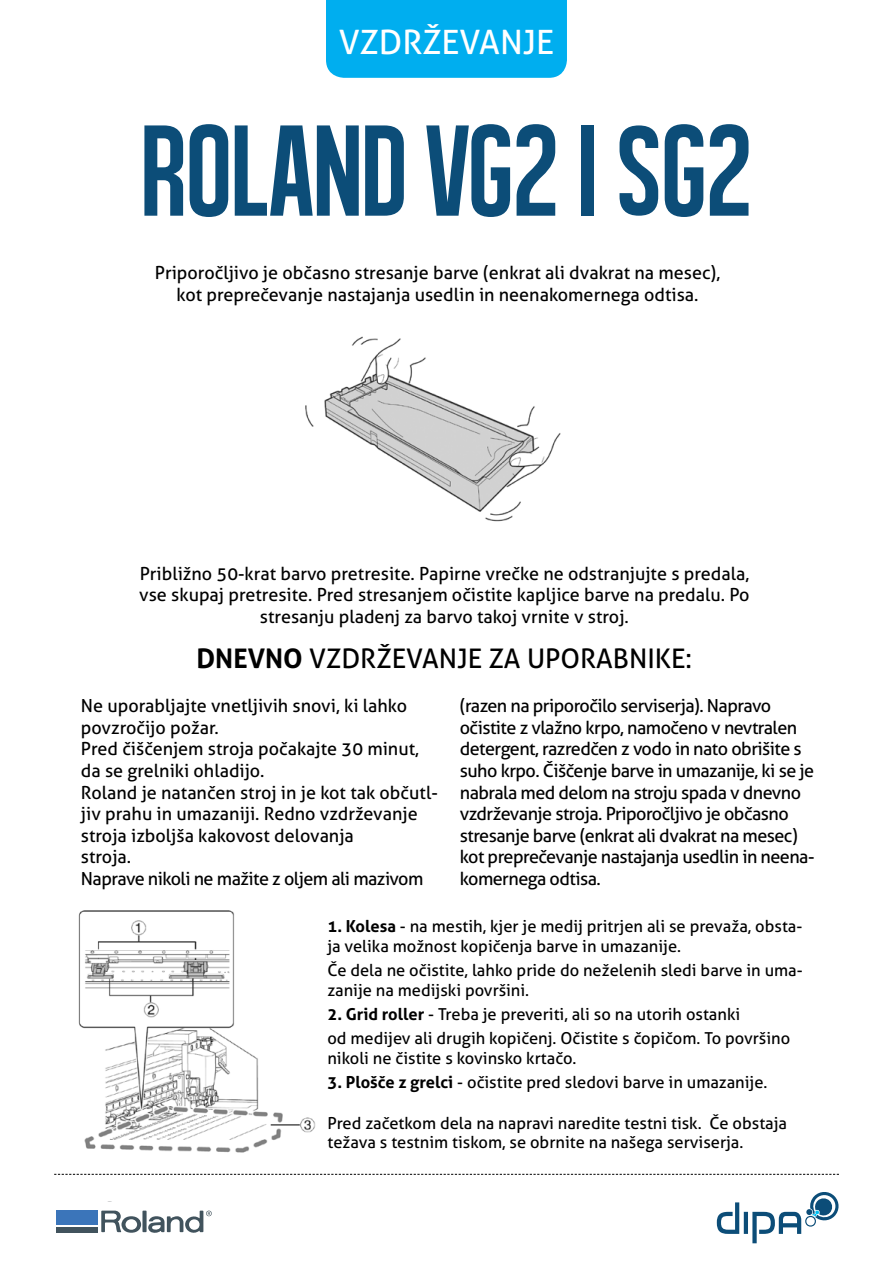
<style>
.page{position:relative;width:893px;height:1263px;background:#fff}
.page>*{position:absolute;margin:0;border:0;box-sizing:border-box;transform-origin:0 0}
.t1{font:132px "Alegre Sans";color:#0c4d78}
.t2{font:33.6px "Aller";color:#fff}
.t3{font:27px "Aller";color:#000}
.t4{font:18px/21.6px "Aller";color:#000;text-align:center}
.t5{font:18px/21.6px "Aller";letter-spacing:-.03em;color:#000}
.t6{font:16.5px/19.8px "Aller";color:#000}
.s1{font-weight:700}
</style>
<div class="page">
<img style="left:78px;top:910px;width:238px;height:243px">
<div style="left:326px;top:0;width:241px;height:78px;background:#00aeef"></div>
<svg style="left:54px;top:1174px;width:785px;height:1px"></svg>
<svg style="left:717px;top:1192px;width:122px;height:51px"></svg>
<div style="left:142px;top:1210px;width:5px;height:22px;background:#41535d"></div>
<svg style="left:101px;top:1210px;width:40px;height:23px"></svg>
<div style="left:56px;top:1227px;width:41px;height:5px;background:#41535d"></div>
<div style="left:56px;top:1210px;width:41px;height:15px;background:#3b75ba"></div>
<svg style="left:148px;top:1210px;width:64px;height:23px"></svg>
<img style="left:305px;top:336px;width:256px;height:186px">
<h2 class="t2" style="left:339px;top:22px;width:217px">VZDRŽEVANJE</h2>
<h1 class="t1" style="left:141px;top:100px;width:612px">ROLAND VG2 i SG2</h1>
<p class="t4" style="left:155px;top:262px;width:567px">Priporočljivo je občasno stresanje barve (enkrat ali dvakrat na mesec), kot preprečevanje nastajanja usedlin in neenakomernega odtisa.</p>
<p class="t4" style="left:139px;top:562px;width:612px">Približno 50-krat barvo pretresite. Papirne vrečke ne odstranjujte s predala, vse skupaj pretresite. Pred stresanjem očistite kapljice barve na predalu. Po stresanju pladenj za barvo takoj vrnite v stroj.</p>
<h3 class="t3" style="left:196px;top:642px;width:130px"><span class="s1">Dnevno</span> vzdrževanje</h3>
<h3 class="t3" style="left:489px;top:642px;width:205px">za uporabn ike:</h3>
<p class="t4" style="left:81px;top:695px;width:358px;text-align:left">Ne uporabljajte vnetljivih snovi, ki lahko povzročijo požar.<br>Pred čiščenjem stroja počakajte 30 minut, da se grelniki ohladijo.<br>Roland je natančen stroj in je kot tak občutl&shy;jiv prahu in umazaniji. Redno vzdrževanje stroja izboljša kakovost delovanja<br>stroja.<br>Naprave nikoli ne mažite z oljem ali mazivom</p>
<p class="t5" style="left:460px;top:695px;width:356px">(razen na priporočilo serviserja). Napravo očistite z vlažno krpo, namočeno v nevtralen detergent, razredčen z vodo in nato obrišite s suho krpo. Čiščenje barve in umazanije, ki se je nabrala med delom na stroju spada v dnevno vzdrževanje stroja. Priporočljivo je občasno stresanje barve (enkrat ali dvakrat na mesec) kot preprečevanje nastajanja usedlin in neena&shy;komernega odtisa.</p>
<p class="t6" style="left:327px;top:916px;width:476px"><span class="s1">1. Kolesa</span> - na mestih, kjer je medij pritrjen ali se prevaža, obsta&shy;ja velika možnost kopičenja barve in umazanije.</p>
<p class="t6" style="left:327px;top:960px;width:477px">Če dela ne očistite, lahko pride do neželenih sledi barve in uma&shy;zanije na medijski površini.</p>
<p class="t6" style="left:327px;top:1002px;width:464px;line-height:24px"><span class="s1">2. Grid roller</span> - Treba je preveriti, ali so na utorih ostanki<br>od medijev ali drugih kopičenj. Očistite s čopičom. To površino</p>
<p class="t6" style="left:327px;top:1048px;width:250px">nikoli ne čistite s kovinsko krtačo.</p>
<p class="t6" style="left:327px;top:1072px;width:441px"><span class="s1">3. Plošče z grelci</span> - očistite pred sledovi barve in umazanije.</p>
<p class="t6" style="left:327px;top:1113px;width:461px">Pred začetkom dela na napravi naredite testni tisk. Če obstaja težava s testnim tiskom, se obrnite na našega serviserja.</p>
</div>
